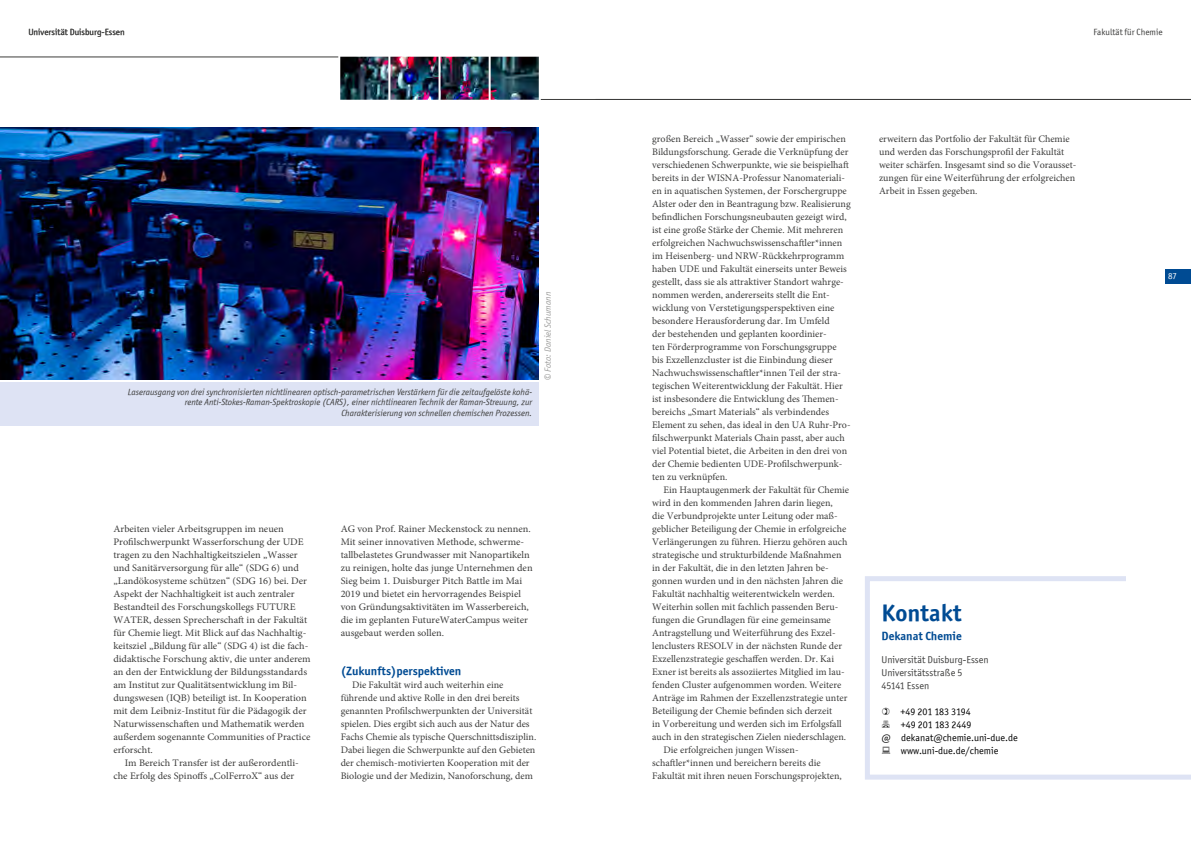
<style>
.page{position:relative;width:1191px;height:842px;background:#fff}
.page>*{position:absolute;margin:0;border:0;box-sizing:border-box;transform-origin:0 0}
.t1{font:24px "Officina Sans ITCTT Bold";color:#004b93}
.t2{font:12px "Officina Sans ITCTT Bold";color:#004b93}
.t3{font:10px/13px "Minion Pro";color:#3c3c3b}
.t4{font:10px "Officina Sans ITCTT Book";color:#000}
.t5{font:10px/13px "Officina Sans ITCTT Book";color:#3c3c3b}
.t6{font:italic 9px/10.8px "Officina Sans ITCTT Book";color:#3c3c3b;text-align:right}
.t7{font:9px "Officina Sans ITCTT Book";color:#3c3c3b}
.t8{font:italic 9px "Officina Sans ITCTT Book";color:#9d9d9c}
.t9{font:9px "Officina Sans ITCTT Book";color:#fff}
.s1{font-style:normal}
</style>
<div class="page">
<div style="left:1164px;top:269px;width:27px;height:14px;background:#004b93"></div>
<hr style="left:0;top:57px;width:338px;height:1px;background:#3c3c3b">
<hr style="left:541px;top:99px;width:650px;height:1px;background:#3c3c3b">
<svg style="left:865px;top:576px;width:326px;height:204px"></svg>
<div style="left:1126px;top:541px;width:65px;height:77px;background:#fff"></div>
<div style="left:0;top:383px;width:538px;height:43px;background:#dee3f4"></div>
<img style="left:0;top:128px;width:538px;height:252px">
<img style="left:340px;top:57px;width:199px;height:43px">
<svg style="left:882px;top:708px;width:7px;height:7px"></svg>
<svg style="left:882px;top:721px;width:7px;height:7px"></svg>
<svg style="left:882px;top:747px;width:8px;height:7px"></svg>
<p class="t7" style="left:28px;top:27px;width:98px">Universität Duisburg-Essen</p>
<p class="t6" style="left:128px;top:386px;width:406px">Laserausgang von drei synchronisierten nichtlinearen optisch-parametrischen Verstärkern für die zeitaufgelöste kohä&shy;rente Anti-Stokes-Raman-Spektroskopie (CARS), einer nichtlinearen Technik der Raman-Streuung, zur<br>Charakterisierung von schnellen chemischen Prozessen.</p>
<p class="t8" style="left:542px;top:380px;width:90px;rotate:-90deg"><span class="s1">©</span> Foto: Daniel Schumann</p>
<p class="t3" style="left:113px;top:522px;width:199px">Arbeiten vieler Arbeitsgruppen im neuen Profilschwerpunkt Wasserforschung der UDE tragen zu den Nachhaltigkeitszielen „Wasser und Sanitärversorgung für alle“ (SDG 6) und „Landökosysteme schützen“ (SDG 16) bei. Der Aspekt der Nachhaltigkeit ist auch zentraler Bestandteil des Forschungskollegs FUTURE WATER, dessen Sprecherschaft in der Fakultät für Chemie liegt. Mit Blick auf das Nachhaltig&shy;keitsziel „Bildung für alle“ (SDG 4) ist die fach&shy;didaktische Forschung aktiv, die unter anderem an den der Entwicklung der Bildungsstandards am Institut zur Qualitätsentwicklung im Bil&shy;dungswesen (IQB) beteiligt ist. In Kooperation mit dem Leibniz-Institut für die Pädagogik der Naturwissenschaften und Mathematik werden außerdem sogenannte Communities of Practice erforscht.</p>
<p class="t3" style="left:113px;top:756px;width:187px;text-indent:11px">Im Bereich Transfer ist der außerordentli&shy;che Erfolg des Spinoffs „ColFerroX“ aus der</p>
<p class="t3" style="left:341px;top:522px;width:193px">AG von Prof. Rainer Meckenstock zu nennen.<br>Mit seiner innovativen Methode, schwerme&shy;tallbelastetes Grundwasser mit Nanopartikeln zu reinigen, holte das junge Unternehmen den Sieg beim 1. Duisburger Pitch Battle im Mai 2019 und bietet ein hervorragendes Beispiel von Gründungsaktivitäten im Wasserbereich, die im geplanten FutureWaterCampus weiter ausgebaut werden sollen.</p>
<p class="t2" style="left:341px;top:663px;width:122px">(Zukunfts)perspektiven</p>
<p class="t3" style="left:341px;top:678px;width:197px;text-indent:11px">Die Fakultät wird auch weiterhin eine führende und aktive Rolle in den drei bereits genannten Profilschwerpunkten der Universität spielen. Dies ergibt sich auch aus der Natur des Fachs Chemie als typische Querschnittsdisziplin.<br>Dabei liegen die Schwerpunkte auf den Gebieten der chemisch-motivierten Kooperation mit der Biologie und der Medizin, Nanoforschung, dem</p>
<p class="t7" style="left:1093px;top:27px;width:71px">Fakultät für Chemie</p>
<p class="t3" style="left:652px;top:132px;width:200px">großen Bereich „Wasser“ sowie der empirischen Bildungsforschung. Gerade die Verknüpfung der verschiedenen Schwerpunkte, wie sie beispielhaft bereits in der WISNA-Professur Nanomateriali&shy;en in aquatischen Systemen, der Forschergruppe Alster oder den in Beantragung bzw. Realisierung befindlichen Forschungsneubauten gezeigt wird, ist eine große Stärke der Chemie. Mit mehreren erfolgreichen Nachwuchswissenschaftler*innen im Heisenberg- und NRW-Rückkehrprogramm haben UDE und Fakultät einerseits unter Beweis gestellt, dass sie als attraktiver Standort wahrge&shy;nommen werden, andererseits stellt die Ent&shy;wicklung von Verstetigungsperspektiven eine besondere Herausforderung dar. Im Umfeld<br>der bestehenden und geplanten koordinier-<br>ten Förderprogramme von Forschungsgruppe<br>bis Exzellenzcluster ist die Einbindung dieser Nachwuchswissenschaftler*innen Teil der stra&shy;tegischen Weiterentwicklung der Fakultät. Hier ist insbesondere die Entwicklung des Themen&shy;bereichs „Smart Materials“ als verbindendes Element zu sehen, das ideal in den UA Ruhr-Pro&shy;filschwerpunkt Materials Chain passt, aber auch viel Potential bietet, die Arbeiten in den drei von der Chemie bedienten UDE-Profilschwerpunk&shy;ten zu verknüpfen.</p>
<p class="t3" style="left:663px;top:483px;width:187px">Ein Hauptaugenmerk der Fakultät für Chemie</p>
<p class="t3" style="left:652px;top:496px;width:182px">wird in den kommenden Jahren darin liegen,</p>
<p class="t3" style="left:652px;top:509px;width:187px">die Verbundprojekte unter Leitung oder maß-</p>
<p class="t3" style="left:652px;top:522px;width:195px">geblicher Beteiligung der Chemie in erfolgreiche</p>
<p class="t3" style="left:652px;top:535px;width:197px">Verlängerungen zu führen. Hierzu gehören auch</p>
<p class="t3" style="left:652px;top:548px;width:191px">strategische und strukturbildende Maßnahmen</p>
<p class="t3" style="left:652px;top:561px;width:178px">in der Fakultät, die in den letzten Jahren be-</p>
<p class="t3" style="left:652px;top:574px;width:192px">gonnen wurden und in den nächsten Jahren die</p>
<p class="t3" style="left:652px;top:587px;width:184px">Fakultät nachhaltig weiterentwickeln werden.</p>
<p class="t3" style="left:652px;top:600px;width:188px">Weiterhin sollen mit fachlich passenden Beru-</p>
<p class="t3" style="left:652px;top:613px;width:180px">fungen die Grundlagen für eine gemeinsame</p>
<p class="t3" style="left:652px;top:626px;width:185px">Antragstellung und Weiterführung des Exzel-</p>
<p class="t3" style="left:652px;top:639px;width:191px">lenclusters RESOLV in der nächsten Runde der</p>
<p class="t3" style="left:652px;top:652px;width:183px">Exzellenzstrategie geschaffen werden. Dr. Kai</p>
<p class="t3" style="left:652px;top:665px;width:194px">Exner ist bereits als assoziiertes Mitglied im lau-</p>
<p class="t3" style="left:652px;top:678px;width:191px">fenden Cluster aufgenommen worden. Weitere</p>
<p class="t3" style="left:652px;top:691px;width:197px">Anträge im Rahmen der Exzellenzstrategie unter</p>
<p class="t3" style="left:652px;top:704px;width:181px">Beteiligung der Chemie befinden sich derzeit</p>
<p class="t3" style="left:652px;top:717px;width:191px">in Vorbereitung und werden sich im Erfolgsfall</p>
<p class="t3" style="left:652px;top:730px;width:195px">auch in den strategischen Zielen niederschlagen.</p>
<p class="t3" style="left:663px;top:743px;width:135px">Die erfolgreichen jungen Wissen-</p>
<p class="t3" style="left:652px;top:756px;width:170px">schaftler*innen und bereichern bereits die</p>
<p class="t3" style="left:652px;top:769px;width:191px">Fakultät mit ihren neuen Forschungsprojekten,</p>
<p class="t3" style="left:879px;top:132px;width:199px">erweitern das Portfolio der Fakultät für Chemie und werden das Forschungsprofil der Fakultät weiter schärfen. Insgesamt sind so die Vorausset&shy;zungen für eine Weiterführung der erfolgreichen Arbeit in Essen gegeben.</p>
<h1 class="t1" style="left:881px;top:598px;width:82px">Kontakt</h1>
<p class="t2" style="left:881px;top:629px;width:82px">Dekanat Chemie</p>
<p class="t5" style="left:881px;top:653px;width:109px">Universität Duisburg-Essen<br>Universitätsstraße 5<br>45141 Essen</p>
<p class="t4" style="left:900px;top:706px;width:72px">+49 201 183 3194</p>
<p class="t4" style="left:900px;top:719px;width:72px">+49 201 183 2449</p>
<p class="t4" style="left:881px;top:732px;width:138px">@ dekanat@chemie.uni-due.de</p>
<p class="t4" style="left:901px;top:745px;width:99px">www.uni-due.de/chemie</p>
<p class="t9" style="left:1168px;top:271px;width:10px">87</p>
</div>
